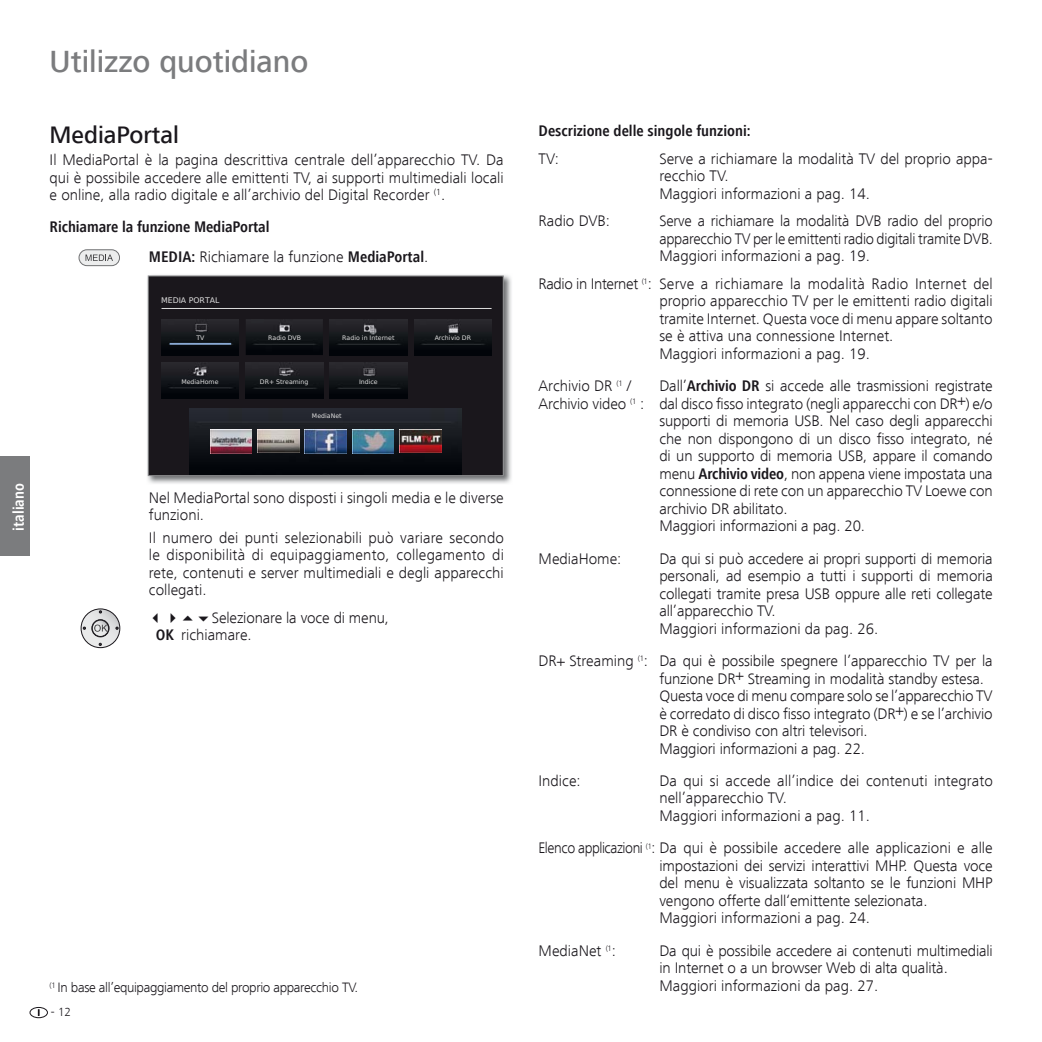
<style>
.page{position:relative;width:1042px;height:1042px;background:#fff}
.page>*{position:absolute;margin:0;border:0;box-sizing:border-box;transform-origin:0 0}
.t1{font:500 31.5px "Frutiger Next LT";color:#7b7c7e}
.t2{font:500 24.5px "Frutiger Next LT";color:#1a171c}
.t3{font:300 15.75px/17.5px "Frutiger Next LT";letter-spacing:-.01em;color:#1a171c}
.t4{font:300 15.75px/17.5px "Frutiger Next LT";letter-spacing:-.01em;color:#1a171c;scale:.93 1}
.t5{font:700 condensed 15.75px/29.6px "Frutiger Next LT";letter-spacing:-.005em;color:#1a171c}
.t6{font:700 condensed 15.75px "Frutiger Next LT";color:#fff}
.t7{font:300 14px "Frutiger Next LT";letter-spacing:-.025em;color:#1a171c}
.t8{font:300 12.25px "Frutiger Next LT";color:#1a171c}
.t9{font:7.88px "Loewe L2700";color:#ddd}
.t10{font:6.3px "Loewe L2700";color:#ddd}
.s1{font-weight:300;font-stretch:normal}
.s2{font-weight:700;font-stretch:condensed}
</style>
<div class="page">
<svg style="left:30px;top:1007px;width:17px;height:10px"></svg>
<div style="left:30px;top:1007px;width:18px;height:10px;border:1px solid #1a171c;border-radius:50%"></div>
<div style="left:0;top:456px;width:30px;height:99px;background:#7b7c7e"></div>
<div style="left:79px;top:250px;width:40px;height:15px;background:#eceded;border-radius:8px"></div>
<div style="left:79px;top:249px;width:41px;height:17px;border:1px solid #6f7072;border-radius:8px"></div>
<svg style="left:85px;top:254px;width:28px;height:7px"></svg>
<svg style="left:81px;top:608px;width:39px;height:39px"></svg>
<div style="left:81px;top:608px;width:39px;height:39px;border:1px solid #1a171c;border-radius:50%"></div>
<div style="left:92px;top:619px;width:17px;height:17px;border:1px solid #1a171c;border-radius:50%"></div>
<svg style="left:92px;top:620px;width:17px;height:16px"></svg>
<div style="left:92px;top:620px;width:17px;height:16px;border:1px solid #1a171c;border-radius:50%"></div>
<svg style="left:94px;top:624px;width:13px;height:7px"></svg>
<img style="left:147px;top:275px;width:365px;height:209px">
<div style="left:148px;top:276px;width:355px;height:199px;background:#1a171c"></div>
<hr style="left:161px;top:308px;width:330px;height:1px;background:#ddd">
<img style="left:161px;top:319px;width:78px;height:36px">
<img style="left:246px;top:319px;width:77px;height:36px">
<svg style="left:252px;top:319px;width:11px;height:4px"></svg>
<img style="left:330px;top:319px;width:77px;height:36px">
<img style="left:414px;top:319px;width:77px;height:36px">
<img style="left:161px;top:363px;width:78px;height:36px">
<img style="left:246px;top:363px;width:77px;height:36px">
<img style="left:330px;top:363px;width:77px;height:36px">
<img style="left:189px;top:409px;width:273px;height:65px">
<hr style="left:169px;top:343px;width:62px;height:1px;background:#89a9d4">
<img style="left:210px;top:429px;width:42px;height:24px">
<img style="left:257px;top:429px;width:42px;height:24px">
<img style="left:305px;top:429px;width:41px;height:24px">
<img style="left:352px;top:429px;width:41px;height:24px">
<img style="left:399px;top:430px;width:42px;height:22px">
<div style="left:148px;top:275px;width:355px;height:201px;border:1px solid #87888a"></div>
<p class="t6" style="left:10px;top:530px;width:49px;rotate:-90deg">italiano</p>
<h1 class="t1" style="left:50px;top:44px;width:260px">Utilizzo quotidiano</h1>
<h2 class="t2" style="left:50px;top:121px;width:131px">MediaPortal</h2>
<p class="t3" style="left:50px;top:151px;width:455px;text-align:justify">Il MediaPortal è la pagina descrittiva centrale dell’apparecchio TV. Da qui è possibile accedere alle emittenti TV, ai supporti multimediali locali e online, alla radio digitale e all’archivio del Digital Recorder <sup>(1</sup>.</p>
<p class="t5" style="left:149px;top:212px;width:281px;text-indent:-99px">Richiamare la funzione MediaPortal<br>MEDIA: <span class="s1">Richiamare la funzione</span> MediaPortal<span class="s1">.</span></p>
<p class="t9" style="left:161px;top:296px;width:60px">MEDIA PORTAL</p>
<p class="t10" style="left:196px;top:334px;width:10px">TV</p>
<p class="t10" style="left:181px;top:378px;width:39px">MediaHome</p>
<p class="t10" style="left:260px;top:378px;width:50px">DR+ Streaming</p>
<p class="t10" style="left:268px;top:334px;width:34px">Radio DVB</p>
<p class="t10" style="left:434px;top:334px;width:38px">Archivio DR</p>
<p class="t10" style="left:342px;top:334px;width:54px">Radio in Internet</p>
<p class="t10" style="left:359px;top:378px;width:20px">Indice</p>
<p class="t10" style="left:312px;top:412px;width:31px">MediaNet</p>
<p class="t3" style="left:149px;top:489px;width:356px">Nel MediaPortal sono disposti i singoli media e le diverse funzioni.</p>
<p class="t3" style="left:149px;top:529px;width:356px;text-align:justify">Il numero dei punti selezionabili può variare secondo le disponibilità di equipaggiamento, collegamento di rete, contenuti e server multimediali e degli apparecchi collegati.</p>
<p class="t3" style="left:156px;top:609px;width:235px;text-indent:56px">Selezionare la voce di menu,<br><span class="s2">OK</span> richiamare.</p>
<p class="t7" style="left:50px;top:979px;width:310px"><sup>(1</sup> In base all’equipaggiamento del proprio apparecchio TV.</p>
<p class="t8" style="left:51px;top:1005px;width:22px">- 12</p>
<p class="t5" style="left:538px;top:116px;width:213px">Descrizione delle singole funzioni:</p>
<p class="t3" style="left:538px;top:150px;width:22px">TV:</p>
<p class="t3" style="left:659px;top:150px;width:335px">Serve a richiamare la modalità TV del proprio appa&shy;recchio TV.<br>Maggiori informazioni a pag. 14.</p>
<p class="t3" style="left:538px;top:212px;width:73px">Radio DVB:</p>
<p class="t3" style="left:659px;top:212px;width:335px;text-align:justify">Serve a richiamare la modalità DVB radio del proprio apparecchio TV per le emittenti radio digitali tramite DVB.<br>Maggiori informazioni a pag. 19.</p>
<p class="t3" style="left:659px;top:274px;width:335px;text-indent:-121px">Radio in Internet <sup>(1</sup>: Serve a richiamare la modalità Radio Internet del proprio apparecchio TV per le emittenti radio digitali tramite Internet. Questa voce di menu appare soltanto se è attiva una connessione Internet.<br>Maggiori informazioni a pag. 19.</p>
<p class="t3" style="left:538px;top:377px;width:94px">Archivio DR <sup>(1</sup> /</p>
<p class="t3" style="left:659px;top:377px;width:335px">Dall’<span class="s2">Archivio DR</span> si accede alle trasmissioni registrate</p>
<p class="t3" style="left:538px;top:394px;width:455px">Archivio video <sup>(1</sup> : dal disco fisso integrato (negli apparecchi con DR+) e/o</p>
<p class="t3" style="left:659px;top:412px;width:335px">supporti di memoria USB. Nel caso degli apparecchi</p>
<p class="t3" style="left:659px;top:429px;width:335px">che non dispongono di un disco fisso integrato, né</p>
<p class="t3" style="left:659px;top:447px;width:335px">di un supporto di memoria USB, appare il comando</p>
<p class="t3" style="left:659px;top:464px;width:335px">menu <span class="s2">Archivio video</span>, non appena viene impostata una</p>
<p class="t3" style="left:659px;top:482px;width:335px">connessione di rete con un apparecchio TV Loewe con</p>
<p class="t3" style="left:659px;top:499px;width:130px">archivio DR abilitato.</p>
<p class="t3" style="left:659px;top:517px;width:207px">Maggiori informazioni a pag. 20.</p>
<p class="t3" style="left:538px;top:549px;width:84px">MediaHome:</p>
<p class="t3" style="left:659px;top:549px;width:335px">Da qui si può accedere ai propri supporti di memoria personali, ad esempio a tutti i supporti di memoria collegati tramite presa USB oppure alle reti collegate all’apparecchio TV.<br>Maggiori informazioni da pag. 26.</p>
<p class="t3" style="left:659px;top:652px;width:335px;text-indent:-121px">DR+ Streaming <sup>(1</sup>: Da qui è possibile spegnere l’apparecchio TV per la funzione DR+ Streaming in modalità standby estesa.<br>Questa voce di menu compare solo se l’apparecchio TV è corredato di disco fisso integrato (DR+) e se l’archivio DR è condiviso con altri televisori.<br>Maggiori informazioni a pag. 22.</p>
<p class="t3" style="left:538px;top:771px;width:44px">Indice:</p>
<p class="t3" style="left:659px;top:771px;width:335px">Da qui si accede all’indice dei contenuti integrato nell’apparecchio TV.<br>Maggiori informazioni a pag. 11.</p>
<p class="t4" style="left:659px;top:839px;width:360px;text-indent:-121px">Elenco applicazioni <sup>(1</sup>: Da qui è possibile accedere alle applicazioni e alle impostazioni dei servizi interattivi MHP. Questa voce del menu è visualizzata soltanto se le funzioni MHP vengono offerte dall‘emittente selezionata.<br>Maggiori informazioni a pag. 24.</p>
<p class="t3" style="left:538px;top:941px;width:79px">MediaNet <sup>(1</sup>:</p>
<p class="t3" style="left:659px;top:941px;width:335px">Da qui è possibile accedere ai contenuti multimediali in Internet o a un browser Web di alta qualità.<br>Maggiori informazioni da pag. 27.</p>
</div>
